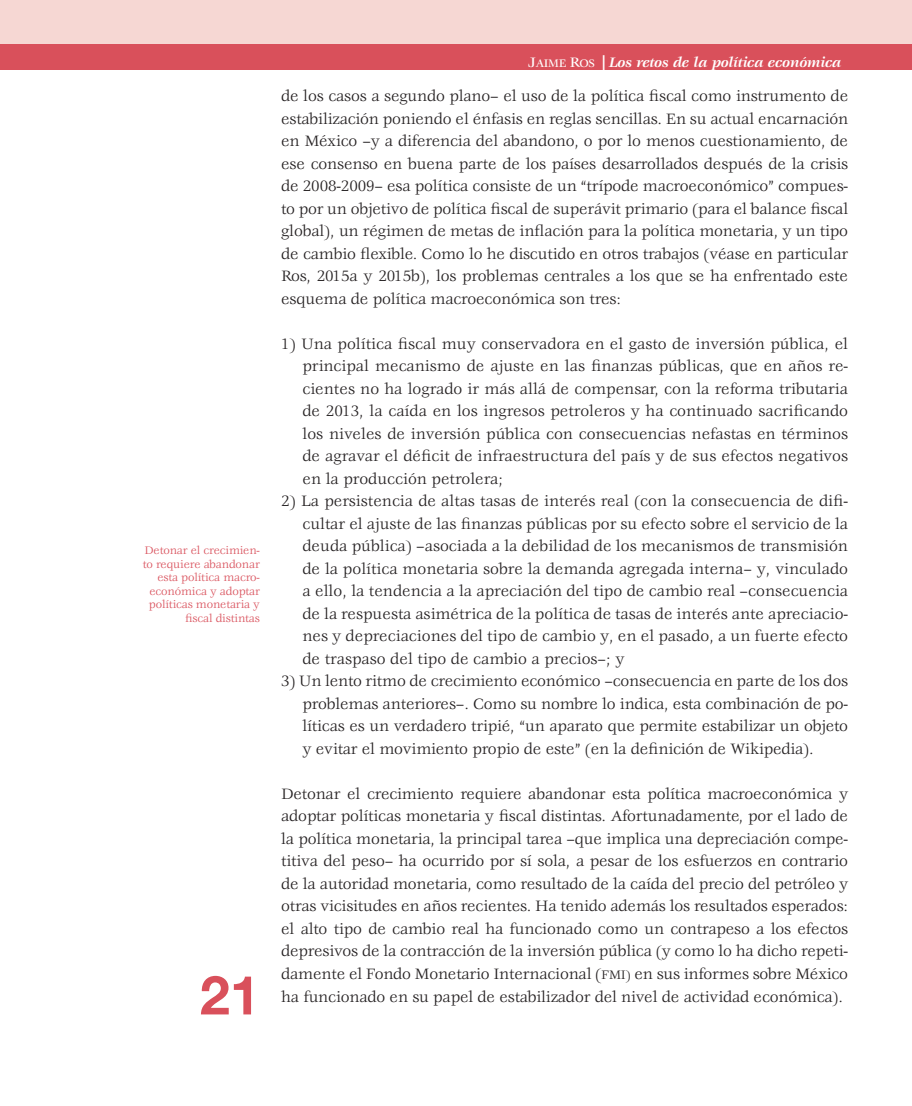
<style>
.page{position:relative;width:912px;height:1106px;background:#fff}
.page>*{position:absolute;margin:0;border:0;box-sizing:border-box;transform-origin:0 0}
.t1{font:700 54px "Helvetica Neue LT Std";color:#d9505b}
.t2{font:16.5px/22.5px "Veljovic";letter-spacing:-.01em;color:#231f20;text-align:justify}
.t3{font:italic 700 15px "Veljovic";letter-spacing:-.01em;color:#fff}
.t4{font:12px/13.5px "Veljovic";letter-spacing:-.01em;color:#d9505b;text-align:right}
.s1{font-family:"Veljovic Medium SC800";font-weight:400;font-style:normal}
.s2{font-family:"Veljovic Medium SC800";font-weight:400;font-style:normal;font-size:12px}
.s3{font-family:"Helvetica Neue LT Std";font-weight:500}
.s4{font-size:13.5px}
</style>
<div class="page">
<div style="left:0;top:0;width:911px;height:49px;background:#f6d7d3"></div>
<div style="left:0;top:44px;width:911px;height:26px;background:#d9505b"></div>
<p class="t4" style="left:143px;top:544px;width:118px">Detonar el crecimien&shy;to requiere abandonar esta política macro&shy;económica y adoptar políticas monetaria y fiscal distintas</p>
<h1 class="t1" style="left:200px;top:961px;width:62px">21</h1>
<p class="t3" style="left:528px;top:54px;width:314px"><span class="s1">J</span><span class="s2">AIME</span> <span class="s1">R</span><span class="s2">OS</span> <span class="s3">|</span> Los retos de la política económica</p>
<p class="t2" style="left:281px;top:85px;width:568px">de los casos a segundo plano– el uso de la política fiscal como instrumento de estabilización poniendo el énfasis en reglas sencillas. En su actual encarnación en México –y a diferencia del abandono, o por lo menos cuestionamiento, de ese consenso en buena parte de los países desarrollados después de la crisis de 2008-2009– esa política consiste de un “trípode macroeconómico” compues&shy;to por un objetivo de política fiscal de superávit primario (para el balance fiscal global), un régimen de metas de inflación para la política monetaria, y un tipo de cambio flexible. Como lo he discutido en otros trabajos (véase en particular Ros, 2015a y 2015b), los problemas centrales a los que se ha enfrentado este esquema de política macroeconómica son tres:</p>
<p class="t2" style="left:302px;top:333px;width:547px;text-indent:-21px">1) Una política fiscal muy conservadora en el gasto de inversión pública, el principal mecanismo de ajuste en las finanzas públicas, que en años re&shy;cientes no ha logrado ir más allá de compensar, con la reforma tributaria de 2013, la caída en los ingresos petroleros y ha continuado sacrificando los niveles de inversión pública con consecuencias nefastas en términos de agravar el déficit de infraestructura del país y de sus efectos negativos en la producción petrolera;</p>
<p class="t2" style="left:302px;top:490px;width:547px;text-indent:-21px">2) La persistencia de altas tasas de interés real (con la consecuencia de difi&shy;cultar el ajuste de las finanzas públicas por su efecto sobre el servicio de la deuda pública) –asociada a la debilidad de los mecanismos de transmisión de la política monetaria sobre la demanda agregada interna– y, vinculado a ello, la tendencia a la apreciación del tipo de cambio real –consecuencia de la respuesta asimétrica de la política de tasas de interés ante apreciacio&shy;nes y depreciaciones del tipo de cambio y, en el pasado, a un fuerte efecto de traspaso del tipo de cambio a precios–; y</p>
<p class="t2" style="left:302px;top:670px;width:547px;text-indent:-21px">3) Un lento ritmo de crecimiento económico –consecuencia en parte de los dos problemas anteriores–. Como su nombre lo indica, esta combinación de po&shy;líticas es un verdadero tripié, “un aparato que permite estabilizar un objeto y evitar el movimiento propio de este” (en la definición de Wikipedia).</p>
<p class="t2" style="left:281px;top:783px;width:568px">Detonar el crecimiento requiere abandonar esta política macroeconómica y adoptar políticas monetaria y fiscal distintas. Afortunadamente, por el lado de la política monetaria, la principal tarea –que implica una depreciación compe&shy;titiva del peso– ha ocurrido por sí sola, a pesar de los esfuerzos en contrario de la autoridad monetaria, como resultado de la caída del precio del petróleo y otras vicisitudes en años recientes. Ha tenido además los resultados esperados: el alto tipo de cambio real ha funcionado como un contrapeso a los efectos depresivos de la contracción de la inversión pública (y como lo ha dicho repeti&shy;damente el Fondo Monetario Internacional (<span class="s4">FMI)</span> en sus informes sobre México ha funcionado en su papel de estabilizador del nivel de actividad económica).</p>
</div>
